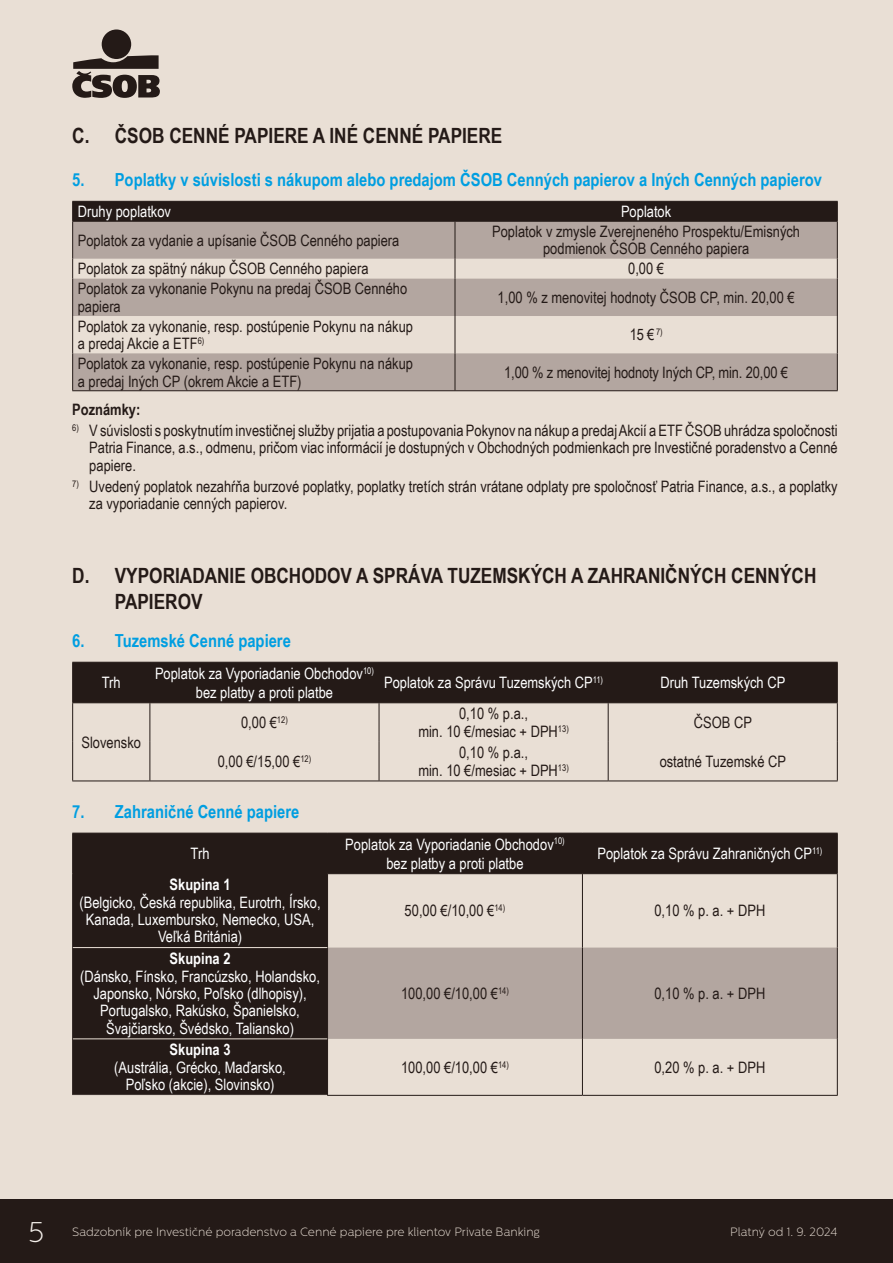
<style>
.page{position:relative;width:893px;height:1263px;background:#e9dfd5}
.page>*{position:absolute;margin:0;border:0;box-sizing:border-box;transform-origin:0 0}
.t1{font:200 28.5px "Centrale Sans";color:#f4efea}
.t2{font:700 21px/25.2px "Arial Narrow";color:#241a17}
.t3{font:700 18px "Arial Narrow";color:#009ee1}
.t4{font:15.75px/17.4px "Arial Narrow";color:#241a17}
.t5{font:15.75px/17.4px "Arial Narrow";color:#fff;text-align:center}
.t6{font:700 15.75px "Arial Narrow";color:#fff}
.t7{font:700 15.75px "Arial Narrow";color:#241a17}
.t8{font:200 12px "Centrale Sans";color:#e9dfd5}
</style>
<div class="page">
<div style="left:0;top:1199px;width:893px;height:64px;background:#241a17"></div>
<div style="left:102px;top:30px;width:29px;height:29px;background:#241a17;border-radius:50%"></div>
<svg style="left:72px;top:55px;width:88px;height:43px"></svg>
<svg style="left:73px;top:222px;width:764px;height:168px;fill:#b3a6a0"></svg>
<hr style="left:72px;top:390px;width:383px;height:1px;background:#241a17">
<hr style="left:455px;top:390px;width:383px;height:1px;background:#241a17">
<div style="left:72px;top:201px;width:766px;height:20px;background:#241a17"></div>
<hr style="left:72px;top:221px;width:383px;height:1px;background:#241a17">
<hr style="left:455px;top:221px;width:383px;height:1px;background:#241a17">
<hr style="left:72px;top:222px;width:1px;height:37px;background:#241a17">
<hr style="left:455px;top:222px;width:1px;height:37px;background:#241a17">
<hr style="left:837px;top:222px;width:1px;height:37px;background:#241a17">
<svg style="left:72px;top:259px;width:1px;height:20px"></svg>
<svg style="left:455px;top:259px;width:1px;height:20px"></svg>
<svg style="left:837px;top:259px;width:1px;height:20px"></svg>
<hr style="left:72px;top:279px;width:1px;height:37px;background:#241a17">
<hr style="left:455px;top:279px;width:1px;height:37px;background:#241a17">
<hr style="left:837px;top:279px;width:1px;height:37px;background:#241a17">
<hr style="left:72px;top:316px;width:1px;height:37px;background:#241a17">
<hr style="left:455px;top:316px;width:1px;height:37px;background:#241a17">
<hr style="left:837px;top:316px;width:1px;height:37px;background:#241a17">
<hr style="left:72px;top:353px;width:1px;height:37px;background:#241a17">
<hr style="left:455px;top:353px;width:1px;height:37px;background:#241a17">
<hr style="left:837px;top:353px;width:1px;height:37px;background:#241a17">
<div style="left:73px;top:663px;width:764px;height:39px;background:#241a17"></div>
<hr style="left:72px;top:662px;width:78px;height:1px;background:#241a17">
<hr style="left:72px;top:663px;width:1px;height:39px;background:#241a17">
<hr style="left:150px;top:662px;width:229px;height:1px;background:#241a17">
<hr style="left:150px;top:663px;width:1px;height:39px;background:#241a17">
<hr style="left:379px;top:662px;width:229px;height:1px;background:#241a17">
<hr style="left:379px;top:663px;width:1px;height:39px;background:#241a17">
<hr style="left:608px;top:662px;width:230px;height:1px;background:#241a17">
<hr style="left:608px;top:663px;width:1px;height:39px;background:#241a17">
<hr style="left:837px;top:663px;width:1px;height:39px;background:#241a17">
<hr style="left:72px;top:702px;width:78px;height:1px;background:#241a17">
<hr style="left:72px;top:703px;width:1px;height:39px;background:#241a17">
<hr style="left:150px;top:702px;width:229px;height:1px;background:#241a17">
<hr style="left:150px;top:703px;width:1px;height:39px;background:#241a17">
<hr style="left:379px;top:702px;width:229px;height:1px;background:#241a17">
<hr style="left:379px;top:703px;width:1px;height:39px;background:#241a17">
<hr style="left:608px;top:702px;width:230px;height:1px;background:#241a17">
<hr style="left:608px;top:703px;width:1px;height:39px;background:#241a17">
<hr style="left:837px;top:703px;width:1px;height:39px;background:#241a17">
<hr style="left:72px;top:742px;width:1px;height:38px;background:#241a17">
<hr style="left:150px;top:742px;width:1px;height:38px;background:#241a17">
<hr style="left:379px;top:742px;width:1px;height:38px;background:#241a17">
<hr style="left:608px;top:742px;width:1px;height:38px;background:#241a17">
<hr style="left:837px;top:742px;width:1px;height:38px;background:#241a17">
<hr style="left:72px;top:780px;width:78px;height:1px;background:#241a17">
<hr style="left:150px;top:780px;width:229px;height:1px;background:#241a17">
<hr style="left:379px;top:780px;width:229px;height:1px;background:#241a17">
<hr style="left:608px;top:780px;width:230px;height:1px;background:#241a17">
<svg style="left:73px;top:834px;width:764px;height:113px;fill:#241a17"></svg>
<div style="left:73px;top:948px;width:254px;height:147px;background:#241a17"></div>
<div style="left:328px;top:947px;width:509px;height:92px;background:#b3a6a0"></div>
<hr style="left:72px;top:874px;width:1px;height:73px;background:#241a17">
<hr style="left:327px;top:874px;width:1px;height:73px;background:#241a17">
<hr style="left:582px;top:874px;width:1px;height:73px;background:#241a17">
<hr style="left:837px;top:874px;width:1px;height:73px;background:#241a17">
<hr style="left:72px;top:947px;width:1px;height:92px;background:#241a17">
<hr style="left:327px;top:947px;width:1px;height:92px;background:#241a17">
<hr style="left:582px;top:947px;width:1px;height:92px;background:#241a17">
<hr style="left:837px;top:947px;width:1px;height:92px;background:#241a17">
<hr style="left:72px;top:1039px;width:1px;height:56px;background:#241a17">
<hr style="left:327px;top:1039px;width:1px;height:56px;background:#241a17">
<hr style="left:582px;top:1039px;width:1px;height:56px;background:#241a17">
<hr style="left:837px;top:1039px;width:1px;height:56px;background:#241a17">
<hr style="left:582px;top:833px;width:256px;height:1px;background:#241a17">
<hr style="left:582px;top:833px;width:1px;height:40px;background:#241a17">
<hr style="left:837px;top:833px;width:1px;height:40px;background:#241a17">
<hr style="left:72px;top:873px;width:256px;height:1px;background:#241a17">
<hr style="left:328px;top:873px;width:254px;height:1px;background:#241a17">
<hr style="left:582px;top:873px;width:256px;height:1px;background:#241a17">
<hr style="left:73px;top:1038px;width:254px;height:1px;background:#e9dfd5">
<hr style="left:327px;top:1095px;width:255px;height:1px;background:#241a17">
<hr style="left:582px;top:1095px;width:256px;height:1px;background:#241a17">
<hr style="left:72px;top:833px;width:256px;height:1px;background:#241a17">
<hr style="left:328px;top:833px;width:254px;height:1px;background:#241a17">
<hr style="left:72px;top:833px;width:1px;height:40px;background:#241a17">
<h2 class="t2" style="left:72px;top:122px;width:432px">C. ČSOB CENNÉ PAPIERE A INÉ CENNÉ PAPIERE</h2>
<p class="t3" style="left:72px;top:166px;width:751px">5. Poplatky v súvislosti s nákupom alebo predajom ČSOB Cenných papierov a Iných Cenných papierov</p>
<p class="t5" style="left:78px;top:202px;width:95px">Druhy poplatkov</p>
<p class="t5" style="left:621px;top:202px;width:52px">Poplatok</p>
<p class="t4" style="left:78px;top:231px;width:323px">Poplatok za vydanie a upísanie ČSOB Cenného papiera</p>
<p class="t4" style="left:492px;top:222px;width:309px;text-align:center">Poplatok v zmysle Zverejneného Prospektu/Emisných podmienok ČSOB Cenného papiera</p>
<p class="t4" style="left:78px;top:260px;width:292px">Poplatok za spätný nákup ČSOB Cenného papiera</p>
<p class="t4" style="left:628px;top:260px;width:37px">0,00 €</p>
<p class="t4" style="left:78px;top:279px;width:331px">Poplatok za vykonanie Pokynu na predaj ČSOB Cenného papiera</p>
<p class="t4" style="left:498px;top:288px;width:299px">1,00 % z menovitej hodnoty ČSOB CP, min. 20,00 €</p>
<p class="t4" style="left:78px;top:317px;width:337px">Poplatok za vykonanie, resp. postúpenie Pokynu na nákup a predaj Akcie a ETF<sup>6)</sup></p>
<p class="t4" style="left:630px;top:326px;width:34px">15 € <sup>7)</sup></p>
<p class="t4" style="left:78px;top:354px;width:337px">Poplatok za vykonanie, resp. postúpenie Pokynu na nákup a predaj Iných CP (okrem Akcie a ETF)</p>
<p class="t4" style="left:504px;top:363px;width:285px">1,00 % z menovitej hodnoty Iných CP, min. 20,00 €</p>
<p class="t7" style="left:72px;top:397px;width:70px">Poznámky:</p>
<p class="t4" style="left:89px;top:422px;width:750px;text-align:justify;text-indent:-17px"><sup>6)</sup> V súvislosti s poskytnutím investičnej služby prijatia a postupovania Pokynov na nákup a predaj Akcií a ETF ČSOB uhrádza spoločnosti Patria Finance, a.s., odmenu, pričom viac informácií je dostupných v Obchodných podmienkach pre Investičné poradenstvo a Cenné papiere.</p>
<p class="t4" style="left:89px;top:477px;width:750px;text-indent:-17px"><sup>7)</sup> Uvedený poplatok nezahŕňa burzové poplatky, poplatky tretích strán vrátane odplaty pre spoločnosť Patria Finance, a.s., a poplatky za vyporiadanie cenných papierov.</p>
<h2 class="t2" style="left:115px;top:562px;width:703px;text-indent:-43px">D. VYPORIADANIE OBCHODOV A SPRÁVA TUZEMSKÝCH A ZAHRANIČNÝCH CENNÝCH<br>PAPIEROV</h2>
<p class="t3" style="left:72px;top:627px;width:220px">6. Tuzemské Cenné papiere</p>
<p class="t5" style="left:102px;top:673px;width:20px">Trh</p>
<p class="t5" style="left:155px;top:663px;width:220px;line-height:18.9px">Poplatok za Vyporiadanie Obchodov<sup>10) </sup>bez platby a proti platbe</p>
<p class="t5" style="left:384px;top:673px;width:220px">Poplatok za Správu Tuzemských CP<sup>11)</sup></p>
<p class="t5" style="left:660px;top:673px;width:126px">Druh Tuzemských CP</p>
<p class="t4" style="left:81px;top:733px;width:61px">Slovensko</p>
<p class="t4" style="left:241px;top:713px;width:48px">0,00 €<sup>12)</sup></p>
<p class="t4" style="left:418px;top:704px;width:152px;text-align:center">0,10 % p.a.,<br>min. 10 €/mesiac + DPH<sup>13)</sup></p>
<p class="t4" style="left:694px;top:713px;width:60px">ČSOB CP</p>
<p class="t4" style="left:218px;top:752px;width:95px">0,00 €/15,00 €<sup>12)</sup></p>
<p class="t4" style="left:418px;top:744px;width:152px;text-align:center">0,10 % p.a.,<br>min. 10 €/mesiac + DPH<sup>13)</sup></p>
<p class="t4" style="left:660px;top:752px;width:128px">ostatné Tuzemské CP</p>
<p class="t3" style="left:72px;top:798px;width:229px">7. Zahraničné Cenné papiere</p>
<p class="t5" style="left:191px;top:844px;width:20px">Trh</p>
<p class="t5" style="left:345px;top:834px;width:221px;line-height:18.9px">Poplatok za Vyporiadanie Obchodov<sup>10) </sup>bez platby a proti platbe</p>
<p class="t5" style="left:597px;top:844px;width:226px">Poplatok za Správu Zahraničných CP<sup>11)</sup></p>
<p class="t6" style="left:170px;top:873px;width:63px">Skupina 1</p>
<p class="t5" style="left:79px;top:893px;width:243px">(Belgicko, Česká republika, Eurotrh, Írsko,<br>Kanada, Luxembursko, Nemecko, USA,<br>Veľká Británia)</p>
<p class="t4" style="left:405px;top:901px;width:102px">50,00 €/10,00 €<sup>14)</sup></p>
<p class="t4" style="left:654px;top:901px;width:112px">0,10 % p. a. + DPH</p>
<p class="t6" style="left:170px;top:947px;width:63px">Skupina 2</p>
<p class="t5" style="left:80px;top:967px;width:241px">(Dánsko, Fínsko, Francúzsko, Holandsko, Japonsko, Nórsko, Poľsko (dlhopisy), Portugalsko, Rakúsko, Španielsko, Švajčiarsko, Švédsko, Taliansko)</p>
<p class="t4" style="left:401px;top:984px;width:109px">100,00 €/10,00 €<sup>14)</sup></p>
<p class="t4" style="left:654px;top:984px;width:112px">0,10 % p. a. + DPH</p>
<p class="t6" style="left:170px;top:1038px;width:63px">Skupina 3</p>
<p class="t5" style="left:114px;top:1058px;width:173px">(Austrália, Grécko, Maďarsko,<br>Poľsko (akcie), Slovinsko)</p>
<p class="t4" style="left:401px;top:1058px;width:109px">100,00 €/10,00 €<sup>14)</sup></p>
<p class="t4" style="left:654px;top:1058px;width:112px">0,20 % p. a. + DPH</p>
<h1 class="t1" style="left:28px;top:1216px;width:18px">5</h1>
<p class="t8" style="left:72px;top:1225px;width:469px">Sadzobník pre Investičné poradenstvo a Cenné papiere pre klientov Private Banking</p>
<p class="t8" style="left:730px;top:1225px;width:109px">Platný od 1. 9. 2024</p>
</div>
